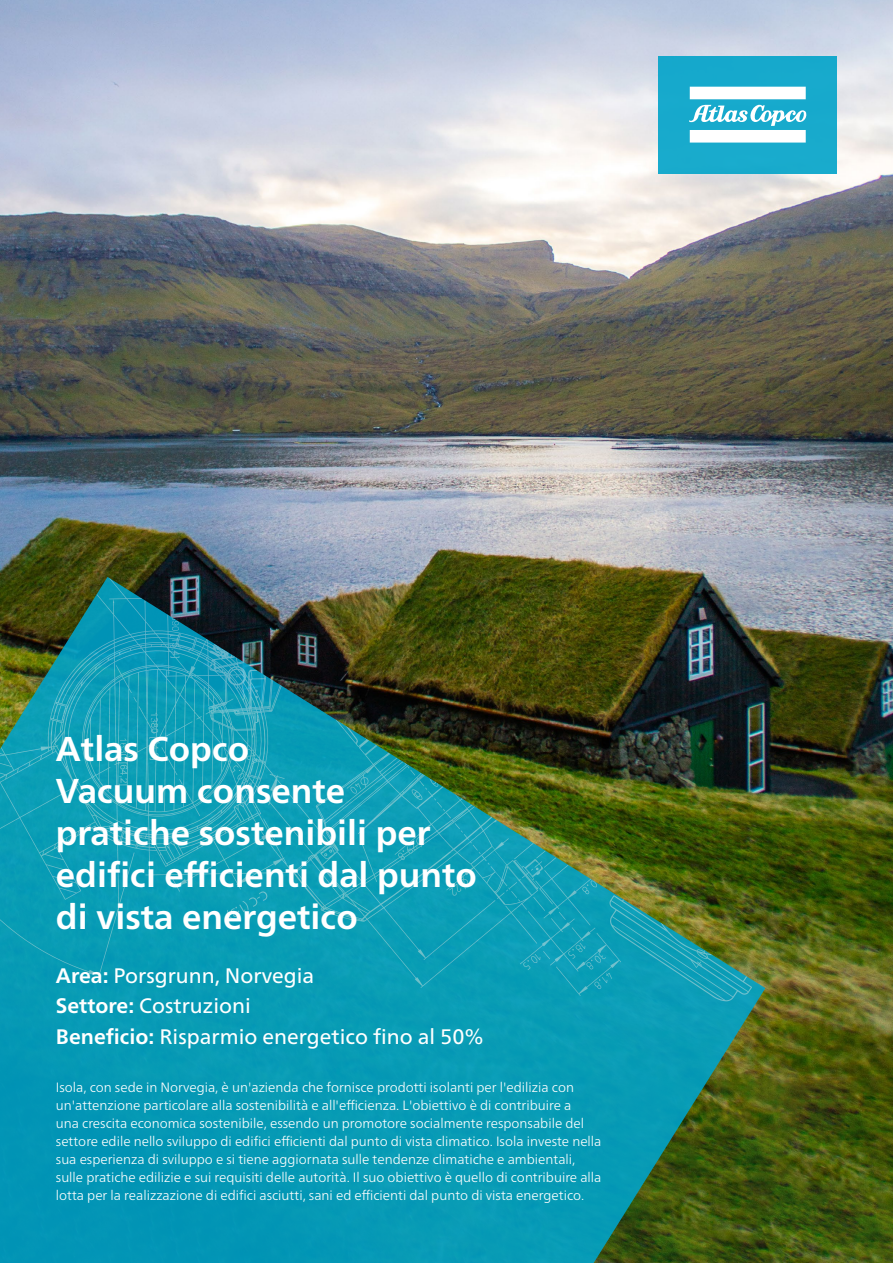
<style>
.page{position:relative;width:893px;height:1263px;background:#fff}
.page>*{position:absolute;margin:0;border:0;box-sizing:border-box;transform-origin:0 0}
.t1{font:700 34.5px/42px "Neue Frutiger World";color:#fff}
.t2{font:21px/30.8px "Neue Frutiger World";color:#fff}
.t3{font:300 13.5px/18px "Neue Frutiger World";color:#fff}
.s1{font-weight:700}
</style>
<div class="page">
<img style="left:0;top:0;width:893px;height:1263px">
<div style="left:658px;top:56px;width:179px;height:117px;background:#17aacc"></div>
<svg style="left:690px;top:87px;width:116px;height:12px"></svg>
<svg style="left:689px;top:105px;width:118px;height:38px"></svg>
<svg style="left:0;top:577px;width:765px;height:686px;background:#178084"></svg>
<img style="left:0;top:578px;width:399px;height:403px">
<img style="left:0;top:600px;width:282px;height:251px">
<img style="left:145px;top:725px;width:607px;height:276px">
<img style="left:151px;top:617px;width:28px;height:105px">
<img style="left:236px;top:676px;width:4px;height:95px">
<img style="left:120px;top:738px;width:7px;height:15px">
<h1 class="t1" style="left:56px;top:727px;width:423px">Atlas Copco<br>Vacuum consente pratiche sostenibili per edifici efficienti dal punto di vista energetico</h1>
<h2 class="t2" style="left:56px;top:960px;width:429px"><span class="s1">Area:</span> Porsgrunn, Norvegia<br><span class="s1">Settore:</span> Costruzioni<br><span class="s1">Beneficio:</span> Risparmio energetico fino al 50%</h2>
<p class="t3" style="left:56px;top:1078px;width:547px">Isola, con sede in Norvegia, è un'azienda che fornisce prodotti isolanti per l'edilizia con un'attenzione particolare alla sostenibilità e all'efficienza. L'obiettivo è di contribuire a<br>una crescita economica sostenibile, essendo un promotore socialmente responsabile del settore edile nello sviluppo di edifici efficienti dal punto di vista climatico. Isola investe nella sua esperienza di sviluppo e si tiene aggiornata sulle tendenze climatiche e ambientali, sulle pratiche edilizie e sui requisiti delle autorità. Il suo obiettivo è quello di contribuire alla lotta per la realizzazione di edifici asciutti, sani ed efficienti dal punto di vista energetico.</p>
</div>
